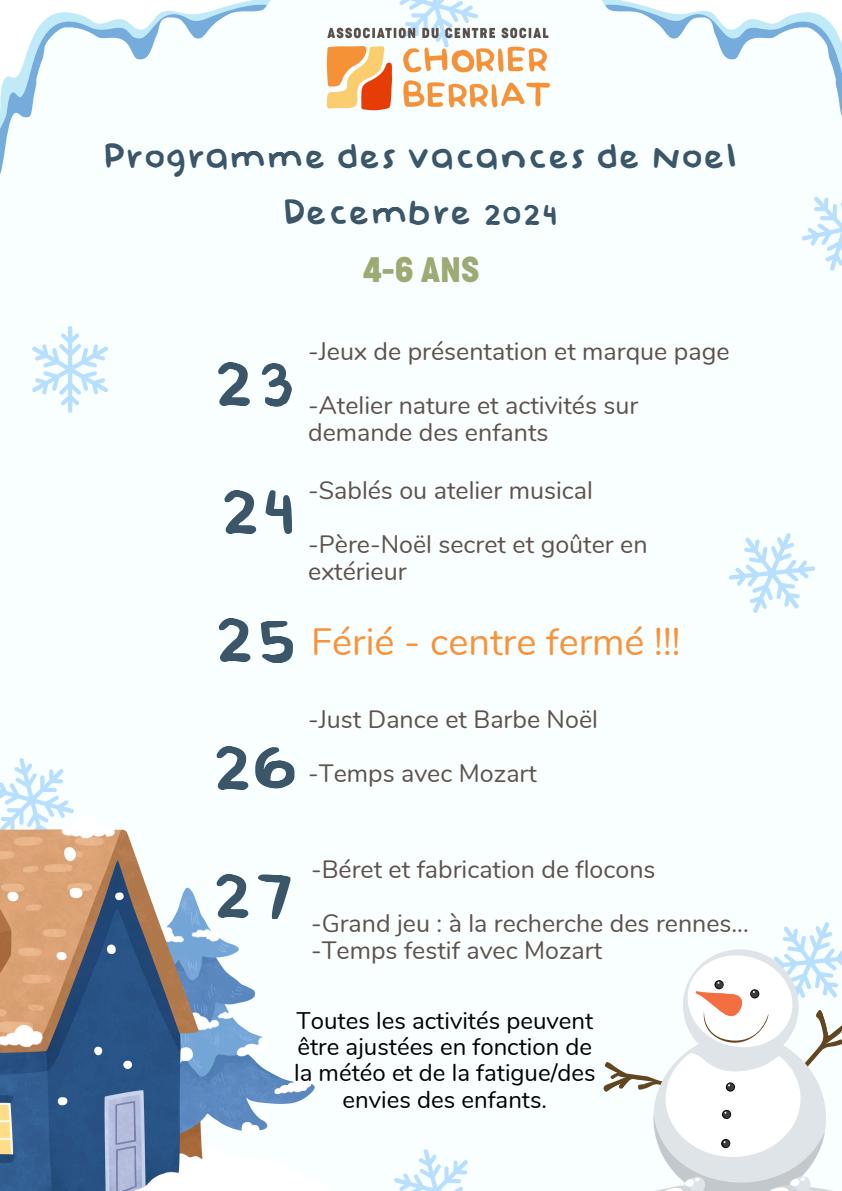
<style>
.page{position:relative;width:842px;height:1191px;background:#fff}
.page>*{position:absolute;margin:0;border:0;box-sizing:border-box;transform-origin:0 0}
.t1{font:88px "Baby Doll";color:#3a5668}
.t2{font:40px/55.5px "Baby Doll";color:#3a5668;text-align:center}
.t3{font:38px "Nunito";color:#f8933b}
.t4{font:33px "Cocogoose Condensed";color:#9aab73}
.t5{font:25px/27px "Nunito";color:#5e524d}
.t6{font:24px/26.2px "Nunito";color:#000;text-align:center}
</style>
<div class="page">
<div style="left:0;top:0;width:842px;height:1190px;background:#f9ffff"></div>
<svg style="left:32px;top:326px;width:76px;height:87px"></svg>
<svg style="left:729px;top:533px;width:86px;height:80px"></svg>
<svg style="left:0;top:758px;width:74px;height:57px"></svg>
<svg style="left:399px;top:0;width:79px;height:20px"></svg>
<svg style="left:394px;top:1149px;width:74px;height:41px"></svg>
<svg style="left:802px;top:196px;width:40px;height:75px"></svg>
<svg style="left:604px;top:922px;width:238px;height:269px"></svg>
<img style="left:0;top:815px;width:315px;height:375px">
<svg style="left:0;top:0;width:270px;height:130px"></svg>
<svg style="left:602px;top:0;width:240px;height:116px"></svg>
<img style="left:326px;top:20px;width:225px;height:91px">
<p class="t2" style="left:104px;top:129px;width:636px">Programme des vacances de Noel<br>Decembre 2024</p>
<p class="t4" style="left:363px;top:255px;width:117px">4-6 ANS</p>
<p class="t1" style="left:211px;top:332px;width:87px">23</p>
<p class="t1" style="left:218px;top:460px;width:81px">24</p>
<p class="t1" style="left:212px;top:588px;width:86px">25</p>
<p class="t5" style="left:308px;top:338px;width:423px">-Jeux de présentation et marque page</p>
<p class="t5" style="left:308px;top:392px;width:332px">-Atelier nature et activités sur demande des enfants</p>
<h1 class="t5" style="left:308px;top:477px;width:286px">-Sablés ou atelier musical</h1>
<p class="t5" style="left:308px;top:531px;width:341px">-Père-Noël secret et goûter en extérieur</p>
<h2 class="t3" style="left:311px;top:616px;width:371px">Férié - centre fermé !!!</h2>
<p class="t1" style="left:210px;top:716px;width:89px">26</p>
<p class="t5" style="left:308px;top:705px;width:291px">-Just Dance et Barbe Noël</p>
<p class="t5" style="left:308px;top:759px;width:230px">-Temps avec Mozart</p>
<p class="t1" style="left:210px;top:844px;width:89px">27</p>
<p class="t5" style="left:311px;top:856px;width:346px">-Béret et fabrication de flocons</p>
<h1 class="t5" style="left:311px;top:910px;width:439px">-Grand jeu : à la recherche des rennes...</h1>
<p class="t5" style="left:311px;top:937px;width:293px">-Temps festif avec Mozart</p>
<p class="t6" style="left:294px;top:1007px;width:303px">Toutes les activités peuvent être ajustées en fonction de la météo et de la fatigue/des envies des enfants.</p>
</div>
